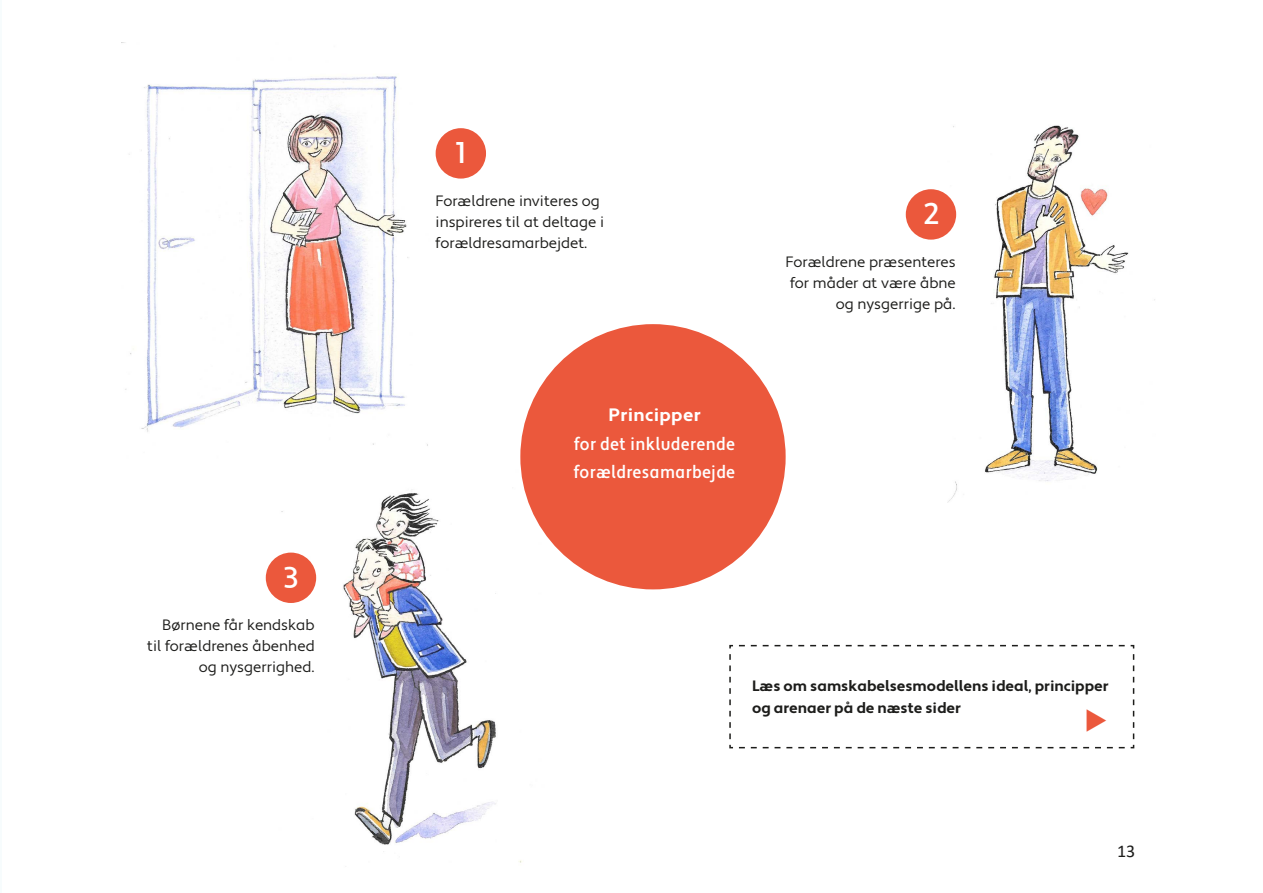
<style>
.page{position:relative;width:1263px;height:893px;background:#fff}
.page>*{position:absolute;margin:0;border:0;box-sizing:border-box;transform-origin:0 0}
.t1{font:500 30px "Apertura";color:#fff}
.t2{font:500 condensed 18px/28.5px "Apertura";letter-spacing:.02em;color:#fff}
.t3{font:700 18px "Apertura";letter-spacing:.02em;color:#fff}
.t4{font:18px "Calibri";color:#1d1d1b}
.t5{font:15px/21px "Apertura";color:#1d1d1b;text-align:right}
.t6{font:700 15px/21.6px "Apertura";color:#1d1d1b}
</style>
<div class="page">
<hr style="left:0;top:0;width:1px;height:893px;background:#f7fcfd">
<img style="left:121px;top:42px;width:307px;height:404px">
<img style="left:276px;top:476px;width:276px;height:387px">
<img style="left:948px;top:125px;width:207px;height:377px">
<div style="left:436px;top:128px;width:50px;height:51px;background:#eb583c;border-radius:50%"></div>
<div style="left:906px;top:189px;width:50px;height:51px;background:#eb583c;border-radius:50%"></div>
<div style="left:266px;top:553px;width:50px;height:50px;background:#eb583c;border-radius:50%"></div>
<div style="left:520px;top:324px;width:266px;height:265px;background:#eb583c;border-radius:50%"></div>
<svg style="left:729px;top:644px;width:406px;height:105px"></svg>
<p class="t1" style="left:283px;top:559px;width:17px">3</p>
<p class="t5" style="left:147px;top:615px;width:169px">Børnene får kendskab til forældrenes åbenhed og nysgerrighed.</p>
<p class="t1" style="left:455px;top:135px;width:12px">1</p>
<p class="t5" style="left:436px;top:190px;width:170px;text-align:left">Forældrene inviteres og inspireres til at deltage i forældresamarbejdet.</p>
<p class="t3" style="left:609px;top:404px;width:93px">Principper</p>
<p class="t2" style="left:574px;top:430px;width:163px">for det inkluderende forældresamarbejde</p>
<p class="t1" style="left:923px;top:196px;width:18px">2</p>
<p class="t5" style="left:786px;top:251px;width:172px">Forældrene præsenteres for måder at være åbne og nysgerrige på.</p>
<p class="t6" style="left:752px;top:676px;width:358px">Læs om samskabelsesmodellens ideal, principper og arenaer på de næste sider</p>
<p class="t4" style="left:1117px;top:839px;width:20px">13</p>
</div>
